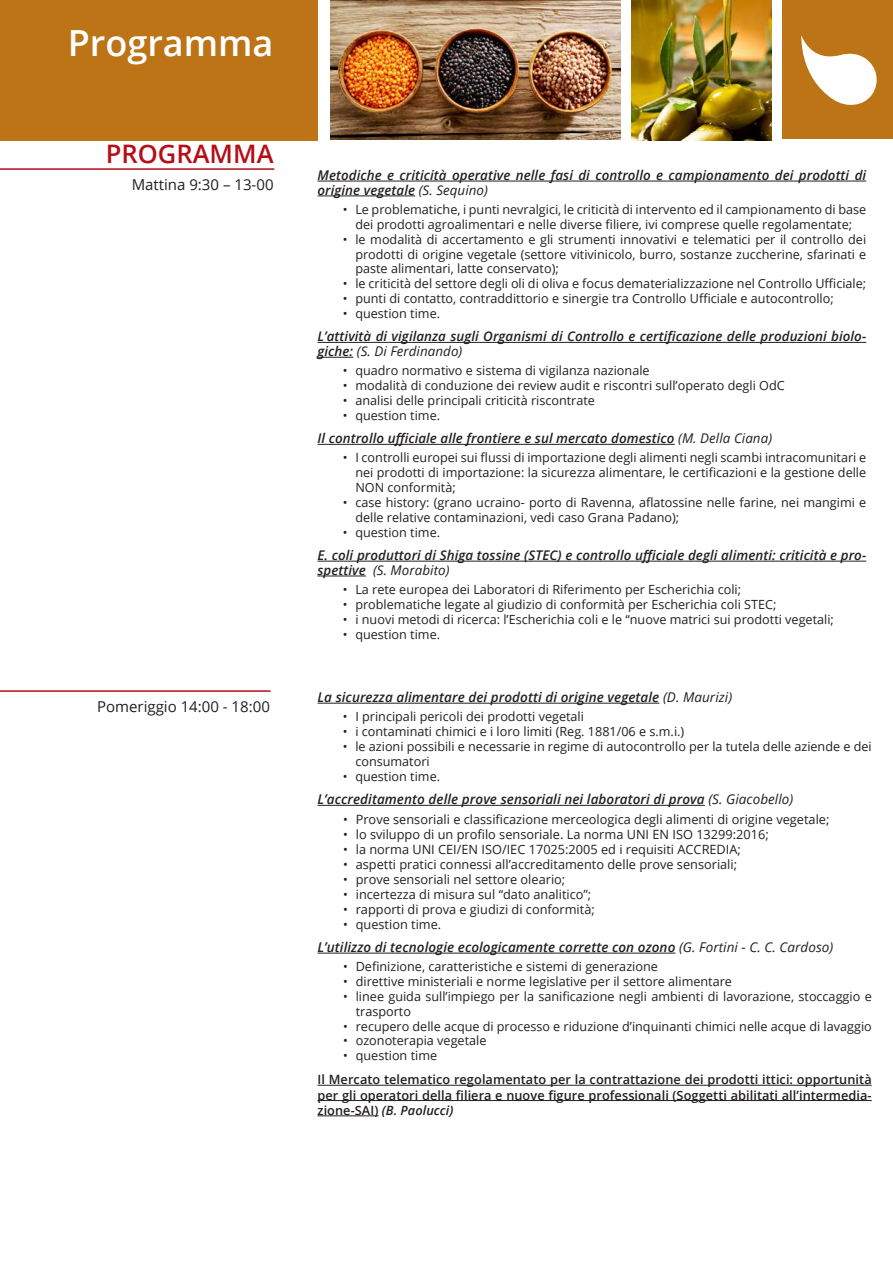
<style>
.page{position:relative;width:893px;height:1263px;background:#fff}
.page>*{position:absolute;margin:0;border:0;box-sizing:border-box;transform-origin:0 0}
.titoletti{font:600 36px "Open Sans";color:#fff}
.titolo{font:600 25.5px "Open Sans";color:#b50e16}
.calendario_corso{font:15px "Open Sans";color:#231f20}
.titolo_intervento{font:italic 600 13.5px "Open Sans";letter-spacing:.005em;color:#231f20}
.titolo_intervento-2{font:italic 600 13.35px/14.9px "Open Sans";letter-spacing:.005em;color:#231f20}
.t1{font:12.75px "Open Sans";color:#231f20}
.CORPO{font:600 12.75px/15.3px "Open Sans";letter-spacing:.005em;color:#231f20;text-align:justify}
.t2{font:12.6px/14.9px "Open Sans";color:#231f20}
.s1{font-weight:400}
.s2{font-style:italic}
</style>
<div class="page">
<div style="left:0;top:0;width:317px;height:140px;background:#bd7417"></div>
<div style="left:782px;top:0;width:111px;height:139px;background:#bd7417"></div>
<svg style="left:801px;top:35px;width:76px;height:70px"></svg>
<img style="left:330px;top:0;width:290px;height:139px">
<img style="left:632px;top:0;width:139px;height:140px">
<hr style="left:317px;top:181px;width:549px;height:1px;background:#231f20">
<hr style="left:317px;top:196px;width:98px;height:1px;background:#231f20">
<hr style="left:317px;top:342px;width:549px;height:1px;background:#231f20">
<hr style="left:317px;top:357px;width:36px;height:1px;background:#231f20">
<hr style="left:317px;top:444px;width:358px;height:1px;background:#231f20">
<hr style="left:317px;top:561px;width:549px;height:1px;background:#231f20">
<hr style="left:317px;top:576px;width:49px;height:1px;background:#231f20">
<hr style="left:0;top:168px;width:274px;height:2px;background:#b50e16">
<hr style="left:0;top:690px;width:271px;height:2px;background:#b50e16">
<hr style="left:317px;top:703px;width:342px;height:1px;background:#231f20">
<hr style="left:317px;top:805px;width:388px;height:1px;background:#231f20">
<hr style="left:317px;top:953px;width:358px;height:1px;background:#231f20">
<hr style="left:317px;top:1085px;width:555px;height:1px;background:#231f20">
<hr style="left:317px;top:1100px;width:555px;height:1px;background:#231f20">
<hr style="left:317px;top:1115px;width:61px;height:1px;background:#231f20">
<p class="titoletti" style="left:68px;top:18px;width:207px">Programma</p>
<p class="titolo" style="left:106px;top:136px;width:169px">PROGRAMMA</p>
<p class="calendario_corso" style="left:132px;top:175px;width:143px">Mattina 9:30 – 13-00</p>
<p class="calendario_corso" style="left:97px;top:697px;width:174px">Pomeriggio 14:00 - 18:00</p>
<p class="titolo_intervento-2" style="left:317px;top:167px;width:550px">Metodiche e criticità operative nelle fasi di controllo e campionamento dei prodotti di origine vegetale <span class="s1">(S. Sequino)</span></p>
<p class="t2" style="left:343px;top:202px;width:525px;text-align:center">• Le problematiche, i punti nevralgici, le criticità di intervento ed il campionamento di base dei prodotti agroalimentari e nelle diverse filiere, ivi comprese quelle regolamentate;</p>
<p class="t2" style="left:355px;top:231px;width:512px;text-align:justify;text-indent:-13px">• le modalità di accertamento e gli strumenti innovativi e telematici per il controllo dei prodotti di origine vegetale (settore vitivinicolo, burro, sostanze zuccherine, sfarinati e paste alimentari, latte conservato);</p>
<p class="t2" style="left:343px;top:276px;width:525px">• le criticità del settore degli oli di oliva e focus dematerializzazione nel Controllo Ufficiale;</p>
<p class="t2" style="left:343px;top:291px;width:493px">• punti di contatto, contraddittorio e sinergie tra Controllo Ufficiale e autocontrollo;</p>
<p class="t2" style="left:343px;top:306px;width:99px">• question time.</p>
<p class="titolo_intervento-2" style="left:317px;top:329px;width:550px">L’attività di vigilanza sugli Organismi di Controllo e certificazione delle produzioni biolo&shy;giche: <span class="s1">(S. Di Ferdinando)</span></p>
<p class="t2" style="left:343px;top:363px;width:308px">• quadro normativo e sistema di vigilanza nazionale</p>
<p class="t2" style="left:343px;top:378px;width:443px">• modalità di conduzione dei review audit e riscontri sull’operato degli OdC</p>
<p class="t2" style="left:343px;top:393px;width:254px">• analisi delle principali criticità riscontrate</p>
<p class="t2" style="left:343px;top:408px;width:99px">• question time.</p>
<p class="titolo_intervento-2" style="left:317px;top:431px;width:456px">Il controllo ufficiale alle frontiere e sul mercato domestico <span class="s1">(M. Della Ciana)</span></p>
<p class="t2" style="left:355px;top:450px;width:512px;text-align:justify;text-indent:-13px">• I controlli europei sui flussi di importazione degli alimenti negli scambi intracomunitari e nei prodotti di importazione: la sicurezza alimentare, le certificazioni e la gestione delle NON conformità;</p>
<p class="t2" style="left:355px;top:495px;width:512px;text-indent:-13px">• case history: (grano ucraino- porto di Ravenna, aflatossine nelle farine, nei mangimi e delle relative contaminazioni, vedi caso Grana Padano);</p>
<p class="t2" style="left:343px;top:524px;width:99px">• question time.</p>
<p class="titolo_intervento-2" style="left:317px;top:548px;width:550px">E. coli produttori di Shiga tossine (STEC) e controllo ufficiale degli alimenti: criticità e pro&shy;spettive <span class="s1">(S. Morabito)</span></p>
<p class="t2" style="left:343px;top:582px;width:400px">• La rete europea dei Laboratori di Riferimento per Escherichia coli;</p>
<p class="t2" style="left:343px;top:597px;width:435px">• problematiche legate al giudizio di conformità per Escherichia coli STEC;</p>
<p class="t2" style="left:343px;top:611px;width:493px">• i nuovi metodi di ricerca: l’Escherichia coli e le “nuove matrici sui prodotti vegetali;</p>
<p class="t2" style="left:343px;top:626px;width:99px">• question time.</p>
<p class="titolo_intervento" style="left:317px;top:688px;width:416px">La sicurezza alimentare dei prodotti di origine vegetale <span class="s1">(D. Maurizi)</span></p>
<p class="t2" style="left:343px;top:709px;width:243px">• I principali pericoli dei prodotti vegetali</p>
<p class="t2" style="left:343px;top:724px;width:343px">• i contaminati chimici e i loro limiti (Reg. 1881/06 e s.m.i.)</p>
<p class="t2" style="left:355px;top:739px;width:518px;text-indent:-13px">• le azioni possibili e necessarie in regime di autocontrollo per la tutela delle aziende e dei consumatori</p>
<p class="t2" style="left:343px;top:768px;width:99px">• question time.</p>
<p class="titolo_intervento" style="left:317px;top:790px;width:477px">L’accreditamento delle prove sensoriali nei laboratori di prova <span class="s1">(S. Giacobello)</span></p>
<p class="t1" style="left:343px;top:810px;width:488px">• Prove sensoriali e classificazione merceologica degli alimenti di origine vegetale;</p>
<p class="t1" style="left:343px;top:825px;width:427px">• lo sviluppo di un profilo sensoriale. La norma UNI EN ISO 13299:2016;</p>
<p class="t1" style="left:343px;top:840px;width:399px">• la norma UNI CEI/EN ISO/IEC 17025:2005 ed i requisiti ACCREDIA;</p>
<p class="t1" style="left:343px;top:855px;width:396px">• aspetti pratici connessi all’accreditamento delle prove sensoriali;</p>
<p class="t1" style="left:343px;top:870px;width:224px">• prove sensoriali nel settore oleario;</p>
<p class="t1" style="left:343px;top:885px;width:250px">• incertezza di misura sul “dato analitico”;</p>
<p class="t1" style="left:343px;top:900px;width:253px">• rapporti di prova e giudizi di conformità;</p>
<p class="t1" style="left:343px;top:915px;width:100px">• question time.</p>
<p class="titolo_intervento" style="left:317px;top:938px;width:517px">L’utilizzo di tecnologie ecologicamente corrette con ozono <span class="s1">(G. Fortini - C. C. Cardoso)</span></p>
<p class="t2" style="left:343px;top:959px;width:316px">• Definizione, caratteristiche e sistemi di generazione</p>
<p class="t2" style="left:343px;top:974px;width:390px">• direttive ministeriali e norme legislative per il settore alimentare</p>
<p class="t2" style="left:356px;top:988px;width:517px;text-indent:-13px">• linee guida sull’impiego per la sanificazione negli ambienti di lavorazione, stoccaggio e trasporto</p>
<p class="t2" style="left:343px;top:1018px;width:530px">• recupero delle acque di processo e riduzione d’inquinanti chimici nelle acque di lavaggio</p>
<p class="t2" style="left:343px;top:1033px;width:145px">• ozonoterapia vegetale</p>
<p class="t2" style="left:343px;top:1048px;width:96px">• question time</p>
<p class="CORPO" style="left:317px;top:1072px;width:556px">Il Mercato telematico regolamentato per la contrattazione dei prodotti ittici: opportunità per gli operatori della filiera e nuove figure professionali (Soggetti abilitati all’intermedia&shy;zione-SAI) <span class="s2">(B. Paolucci)</span></p>
</div>
